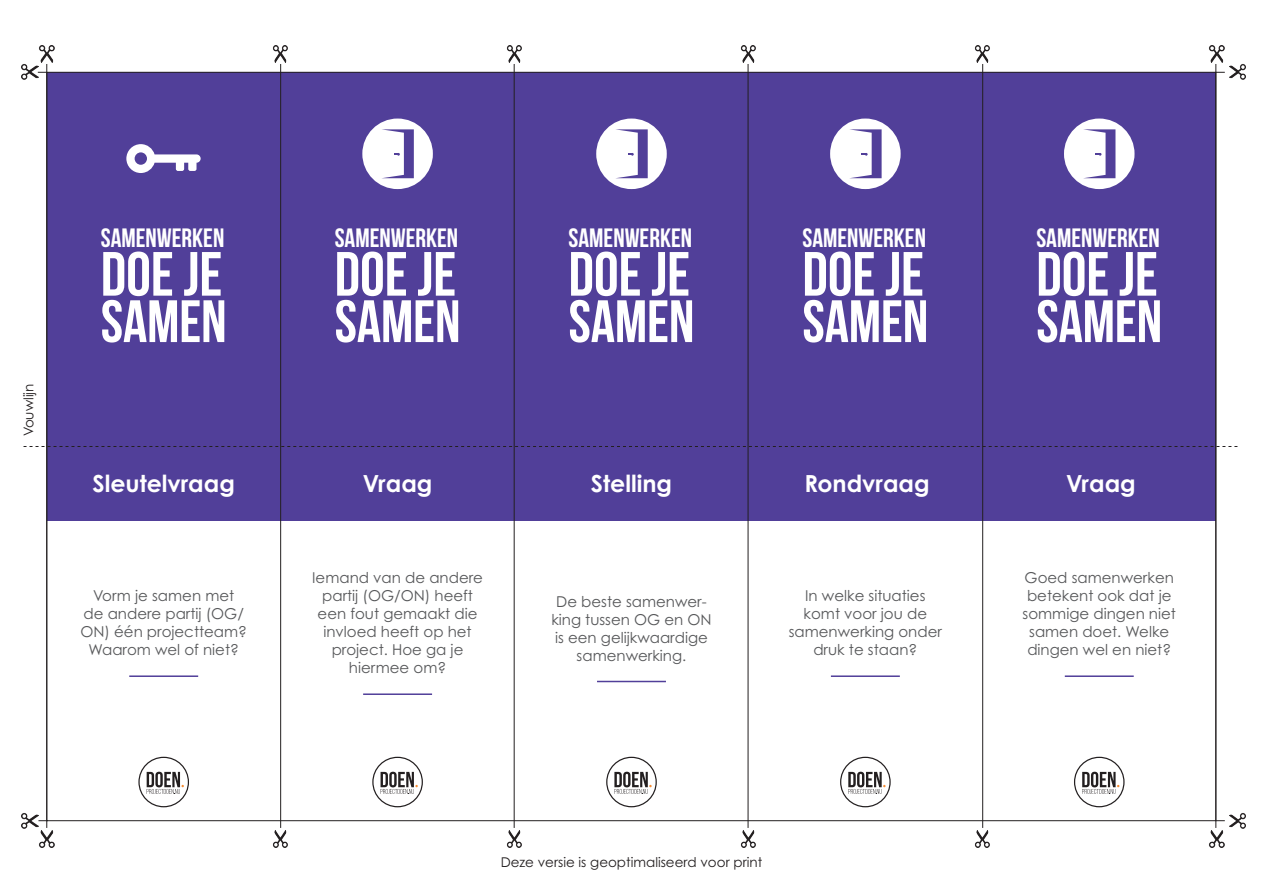
<style>
.page{position:relative;width:1263px;height:893px;background:#fff}
.page>*{position:absolute;margin:0;border:0;box-sizing:border-box;transform-origin:0 0}
.t1{font:700 62.25px "Bebas Neue";color:#fff}
.t2{font:700 59.7px "Bebas Neue";color:#fff}
.t3{font:700 26.55px "Bebas Neue";color:#fff}
.t4{font:700 23.55px "Century Gothic Pro";color:#fff}
.t5{font:15px/18px "Century Gothic Pro";color:#57585a;text-align:center}
.t6{font:13.5px "Century Gothic Pro";color:#231f20}
</style>
<div class="page">
<div style="left:47px;top:72px;width:234px;height:374px;background:#513f99"></div>
<svg style="left:126px;top:144px;width:75px;height:29px"></svg>
<div style="left:514px;top:72px;width:234px;height:374px;background:#513f99"></div>
<div style="left:596px;top:119px;width:71px;height:70px;background:#fff;border-radius:50%"></div>
<svg style="left:616px;top:129px;width:32px;height:49px"></svg>
<div style="left:281px;top:72px;width:233px;height:374px;background:#513f99"></div>
<div style="left:362px;top:119px;width:71px;height:70px;background:#fff;border-radius:50%"></div>
<svg style="left:382px;top:129px;width:32px;height:49px"></svg>
<div style="left:748px;top:72px;width:234px;height:374px;background:#513f99"></div>
<div style="left:830px;top:119px;width:71px;height:70px;background:#fff;border-radius:50%"></div>
<svg style="left:850px;top:129px;width:32px;height:49px"></svg>
<div style="left:982px;top:72px;width:234px;height:374px;background:#513f99"></div>
<div style="left:1064px;top:119px;width:70px;height:70px;background:#fff;border-radius:50%"></div>
<svg style="left:1083px;top:129px;width:32px;height:49px"></svg>
<div style="left:47px;top:446px;width:234px;height:75px;background:#513f99"></div>
<div style="left:138px;top:757px;width:51px;height:50px;border:1px solid #231f20;border-radius:50%"></div>
<svg style="left:147px;top:772px;width:37px;height:22px"></svg>
<hr style="left:129px;top:675px;width:69px;height:2px;background:#513f99">
<div style="left:281px;top:446px;width:233px;height:75px;background:#513f99"></div>
<div style="left:372px;top:757px;width:51px;height:50px;border:1px solid #231f20;border-radius:50%"></div>
<svg style="left:380px;top:772px;width:38px;height:22px"></svg>
<hr style="left:363px;top:693px;width:69px;height:2px;background:#513f99">
<div style="left:514px;top:446px;width:234px;height:75px;background:#513f99"></div>
<div style="left:606px;top:757px;width:51px;height:50px;border:1px solid #231f20;border-radius:50%"></div>
<svg style="left:614px;top:772px;width:38px;height:22px"></svg>
<hr style="left:597px;top:681px;width:69px;height:1px;background:#513f99">
<div style="left:748px;top:446px;width:234px;height:75px;background:#513f99"></div>
<div style="left:840px;top:757px;width:51px;height:50px;border:1px solid #231f20;border-radius:50%"></div>
<svg style="left:848px;top:772px;width:37px;height:22px"></svg>
<hr style="left:831px;top:675px;width:69px;height:2px;background:#513f99">
<div style="left:982px;top:446px;width:234px;height:75px;background:#513f99"></div>
<div style="left:1074px;top:757px;width:50px;height:50px;border:1px solid #231f20;border-radius:50%"></div>
<svg style="left:1082px;top:772px;width:37px;height:22px"></svg>
<hr style="left:1065px;top:675px;width:69px;height:2px;background:#513f99">
<img style="left:1229px;top:64px;width:17px;height:16px">
<img style="left:1229px;top:813px;width:17px;height:16px">
<img style="left:22px;top:813px;width:16px;height:16px">
<img style="left:22px;top:64px;width:16px;height:16px">
<img style="left:1209px;top:46px;width:16px;height:16px">
<img style="left:1209px;top:831px;width:16px;height:16px">
<img style="left:974px;top:46px;width:16px;height:16px">
<img style="left:974px;top:831px;width:16px;height:16px">
<img style="left:740px;top:46px;width:16px;height:16px">
<img style="left:740px;top:831px;width:16px;height:16px">
<img style="left:506px;top:46px;width:16px;height:16px">
<img style="left:506px;top:831px;width:16px;height:16px">
<img style="left:272px;top:46px;width:16px;height:16px">
<img style="left:272px;top:831px;width:16px;height:16px">
<img style="left:39px;top:46px;width:16px;height:16px">
<img style="left:39px;top:831px;width:16px;height:16px">
<svg style="left:24px;top:446px;width:1213px;height:1px"></svg>
<hr style="left:46px;top:64px;width:1px;height:764px;background:#231f20">
<hr style="left:280px;top:64px;width:1px;height:764px;background:#231f20">
<hr style="left:514px;top:64px;width:1px;height:764px;background:#231f20">
<hr style="left:748px;top:64px;width:1px;height:764px;background:#231f20">
<hr style="left:982px;top:64px;width:1px;height:764px;background:#231f20">
<hr style="left:1215px;top:64px;width:1px;height:764px;background:#231f20">
<p class="t6" style="left:20px;top:436px;width:54px;rotate:-90deg">Vouwlijn</p>
<p class="t3" style="left:101px;top:224px;width:125px">SAMENWERKEN</p>
<p class="t1" style="left:101px;top:240px;width:123px">DOE JE</p>
<p class="t2" style="left:101px;top:289px;width:127px">SAMEN</p>
<p class="t4" style="left:93px;top:469px;width:144px">Sleutelvraag</p>
<p class="t5" style="left:80px;top:587px;width:168px">Vorm je samen met<br>de andere partij (OG/<br>ON) één projectteam?<br>Waarom wel of niet?</p>
<p class="t3" style="left:335px;top:224px;width:125px">SAMENWERKEN</p>
<p class="t1" style="left:335px;top:240px;width:123px">DOE JE</p>
<p class="t2" style="left:335px;top:289px;width:127px">SAMEN</p>
<p class="t4" style="left:363px;top:469px;width:71px">Vraag</p>
<p class="t5" style="left:312px;top:569px;width:172px">Iemand van de andere partij (OG/ON) heeft een fout gemaakt die invloed heeft op het project. Hoe ga je hiermee om?</p>
<p class="t3" style="left:568px;top:224px;width:125px">SAMENWERKEN</p>
<p class="t1" style="left:568px;top:240px;width:123px">DOE JE</p>
<p class="t2" style="left:568px;top:289px;width:127px">SAMEN</p>
<p class="t4" style="left:591px;top:469px;width:83px">Stelling</p>
<p class="t5" style="left:551px;top:592px;width:162px">De beste samenwer&shy;king tussen OG en ON is een gelijkwaardige samenwerking.</p>
<p class="t3" style="left:802px;top:224px;width:125px">SAMENWERKEN</p>
<p class="t1" style="left:802px;top:240px;width:123px">DOE JE</p>
<p class="t2" style="left:802px;top:289px;width:127px">SAMEN</p>
<p class="t4" style="left:804px;top:469px;width:127px">Rondvraag</p>
<p class="t5" style="left:789px;top:587px;width:155px">In welke situaties komt voor jou de samenwerking onder druk te staan?</p>
<p class="t6" style="left:501px;top:854px;width:263px">Deze versie is geoptimaliseerd voor print</p>
<p class="t3" style="left:1036px;top:224px;width:125px">SAMENWERKEN</p>
<p class="t1" style="left:1036px;top:240px;width:123px">DOE JE</p>
<p class="t2" style="left:1036px;top:289px;width:127px">SAMEN</p>
<p class="t4" style="left:1066px;top:469px;width:71px">Vraag</p>
<p class="t5" style="left:1022px;top:569px;width:155px">Goed samenwerken betekent ook dat je sommige dingen niet samen doet. Welke dingen wel en niet?</p>
</div>
